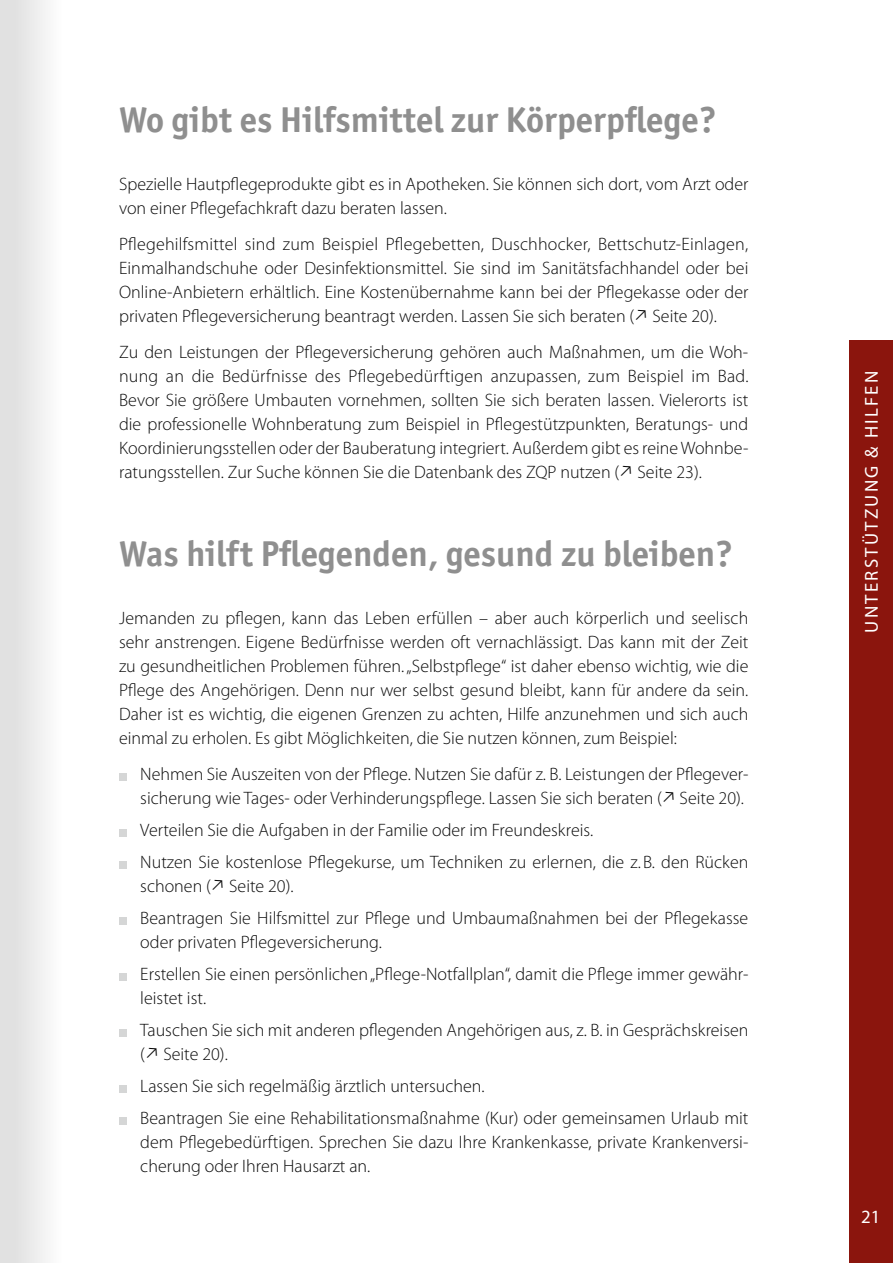
<style>
.page{position:relative;width:893px;height:1263px;background:#fff}
.page>*{position:absolute;margin:0;border:0;box-sizing:border-box;transform-origin:0 0}
.t1{font:700 36px "Officina Sans ITC Std";color:#8f8f8f}
.t2{font:18.75px "Myriad Pro";letter-spacing:.12em;color:#fff}
.t3{font:300 18px/24px "Myriad Pro";color:#0a0a0a}
</style>
<div class="page">
<div style="left:849px;top:340px;width:44px;height:923px;background:#8b150d"></div>
<div style="left:119px;top:773px;width:7px;height:7px;background:#d5d6d6"></div>
<div style="left:119px;top:829px;width:7px;height:7px;background:#d5d6d6"></div>
<div style="left:119px;top:861px;width:7px;height:7px;background:#d5d6d6"></div>
<div style="left:119px;top:917px;width:7px;height:7px;background:#d5d6d6"></div>
<div style="left:119px;top:973px;width:7px;height:7px;background:#d5d6d6"></div>
<div style="left:119px;top:1029px;width:7px;height:7px;background:#d5d6d6"></div>
<div style="left:119px;top:1085px;width:7px;height:7px;background:#d5d6d6"></div>
<div style="left:119px;top:1117px;width:7px;height:7px;background:#d5d6d6"></div>
<div style="left:0;top:0;width:63px;height:1263px;background:linear-gradient(to right,#dbdbdb,#fdfdfd)"></div>
<h1 class="t1" style="left:119px;top:98px;width:599px">Wo gibt es Hilfsmittel zur Körperpflege?</h1>
<p class="t3" style="left:119px;top:172px;width:631px">Spezielle Hautpflegeprodukte gibt es in Apotheken. Sie können sich dort, vom Arzt oder von einer Pflegefachkraft dazu beraten lassen.</p>
<p class="t3" style="left:119px;top:232px;width:631px;text-align:justify">Pflegehilfsmittel sind zum Beispiel Pflegebetten, Duschhocker, Bettschutz-Einlagen, Einmalhandschuhe oder Desinfektionsmittel. Sie sind im Sanitätsfachhandel oder bei Online-Anbietern erhältlich. Eine Kostenübernahme kann bei der Pflegekasse oder der privaten Pflegeversicherung beantragt werden. Lassen Sie sich beraten (□ Seite 20).</p>
<p class="t3" style="left:119px;top:340px;width:631px;text-align:justify">Zu den Leistungen der Pflegeversicherung gehören auch Maßnahmen, um die Woh&shy;nung an die Bedürfnisse des Pflegebedürftigen anzupassen, zum Beispiel im Bad.<br>Bevor Sie größere Umbauten vornehmen, sollten Sie sich beraten lassen. Vielerorts ist die professionelle Wohnberatung zum Beispiel in Pflegestützpunkten, Beratungs- und Koordinierungsstellen oder der Bauberatung integriert. Außerdem gibt es reine Wohnbe&shy;ratungsstellen. Zur Suche können Sie die Datenbank des ZQP nutzen (□ Seite 23).</p>
<h1 class="t1" style="left:119px;top:532px;width:616px">Was hilft Pflegenden, gesund zu bleiben?</h1>
<p class="t3" style="left:119px;top:606px;width:631px;text-align:justify">Jemanden zu pflegen, kann das Leben erfüllen – aber auch körperlich und seelisch sehr anstrengen. Eigene Bedürfnisse werden oft vernachlässigt. Das kann mit der Zeit zu gesundheitlichen Problemen führen. „Selbstpflege“ ist daher ebenso wichtig, wie die Pflege des Angehörigen. Denn nur wer selbst gesund bleibt, kann für andere da sein.<br>Daher ist es wichtig, die eigenen Grenzen zu achten, Hilfe anzunehmen und sich auch einmal zu erholen. Es gibt Möglichkeiten, die Sie nutzen können, zum Beispiel:</p>
<p class="t3" style="left:140px;top:762px;width:610px">Nehmen Sie Auszeiten von der Pflege. Nutzen Sie dafür z. B. Leistungen der Pflegever&shy;sicherung wie Tages- oder Verhinderungspflege. Lassen Sie sich beraten (□ Seite 20).</p>
<p class="t3" style="left:140px;top:814px;width:610px;line-height:32px">Verteilen Sie die Aufgaben in der Familie oder im Freundeskreis.<br>Nutzen Sie kostenlose Pflegekurse, um Techniken zu erlernen, die z.B. den Rücken</p>
<p class="t3" style="left:140px;top:870px;width:609px;line-height:32px">schonen (□ Seite 20).<br>Beantragen Sie Hilfsmittel zur Pflege und Umbaumaßnahmen bei der Pflegekasse</p>
<p class="t3" style="left:140px;top:926px;width:610px;line-height:32px">oder privaten Pflegeversicherung.<br>Erstellen Sie einen persönlichen „Pflege-Notfallplan“, damit die Pflege immer gewähr-</p>
<p class="t3" style="left:140px;top:982px;width:610px;line-height:32px">leistet ist.<br>Tauschen Sie sich mit anderen pflegenden Angehörigen aus, z. B. in Gesprächskreisen</p>
<p class="t3" style="left:140px;top:1038px;width:610px;line-height:32px">(□ Seite 20).<br>Lassen Sie sich regelmäßig ärztlich untersuchen.<br>Beantragen Sie eine Rehabilitationsmaßnahme (Kur) oder gemeinsamen Urlaub mit</p>
<p class="t3" style="left:140px;top:1130px;width:610px">dem Pflegebedürftigen. Sprechen Sie dazu Ihre Krankenkasse, private Krankenversi&shy;cherung oder Ihren Hausarzt an.</p>
<p class="t2" style="left:861px;top:632px;width:263px;rotate:-90deg">UNTERSTÜTZUNG &amp; HILFEN</p>
<p class="t2" style="left:861px;top:1206px;width:21px">21</p>
</div>
